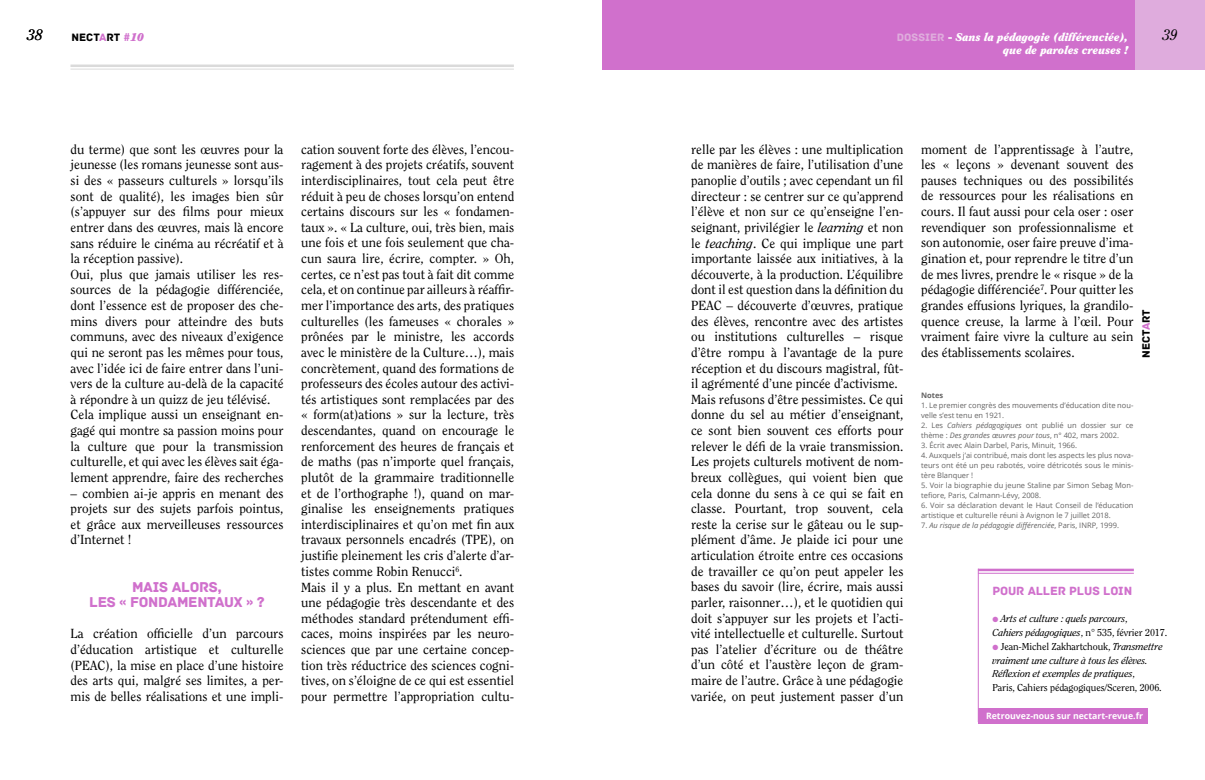
<style>
.page{position:relative;width:1205px;height:780px;background:#fff}
.page>*{position:absolute;margin:0;border:0;box-sizing:border-box;transform-origin:0 0}
.t1{font:15px/15.6px "Archive";letter-spacing:-.02em;color:#d070cc;text-align:center}
.t2{font:italic 15px "Clearface";color:#000}
.t3{font:13.12px/15.6px "Clearface";color:#000}
.t4{font:12.5px "Archive";letter-spacing:-.01em;color:#d070cc}
.t5{font:italic 900 11.25px/13.5px "Clearface";color:#fff;text-align:right}
.t6{font:11.25px "Archive";color:#000}
.t7{font:italic 10px/13.8px "Clearface";letter-spacing:-.01em;color:#000}
.t8{font:700 8.75px "Open Sans";color:#fff}
.t9{font:7.5px/10px "Open Sans";color:#646363}
.t10{font:italic 7.5px "Open Sans";color:#646363}
.t11{font:700 7.5px "Open Sans";color:#646363}
.s1{color:#d070cc}
.s2{font-family:"Clearface";font-weight:900;font-style:italic;color:#d070cc}
.s3{font-family:"Archive";font-weight:400;font-style:normal;color:#dfacdd}
.s4{font-family:"Archive";font-weight:400;font-style:normal}
.s5{font-style:italic}
.s6{font-style:normal}
</style>
<div class="page">
<hr style="left:70px;top:64px;width:444px;height:3px;background:#dadada">
<hr style="left:70px;top:69px;width:444px;height:1px;background:#dadada">
<div style="left:602px;top:0;width:603px;height:69px;background:#d070cc"></div>
<div style="left:1135px;top:0;width:70px;height:69px;background:#dfacdd"></div>
<div style="left:978px;top:708px;width:169px;height:15px;background:#d070cc"></div>
<hr style="left:978px;top:568px;width:156px;height:3px;background:#d070cc">
<hr style="left:978px;top:573px;width:156px;height:1px;background:#d070cc">
<hr style="left:978px;top:568px;width:1px;height:154px;background:#d070cc">
<p class="t2" style="left:28px;top:26px;width:16px">38</p>
<p class="t6" style="left:71px;top:30px;width:74px">NECT<span class="s1">A</span>RT <span class="s2">#10</span></p>
<p class="t5" style="left:897px;top:30px;width:233px"><span class="s3">DOSSIER</span> <span class="s4">-</span> Sans la pédagogie (différenciée), que de paroles creuses !</p>
<p class="t2" style="left:1163px;top:26px;width:16px">39</p>
<p class="t3" style="left:71px;top:141px;width:214px">du terme) que sont les œuvres pour la jeunesse (les romans jeunesse sont aus&shy;si des « passeurs culturels » lorsqu’ils sont de qualité), les images bien sûr (s’appuyer sur des films pour mieux entrer dans des œuvres, mais là encore sans réduire le cinéma au récréatif et à la réception passive).<br>Oui, plus que jamais utiliser les res&shy;sources de la pédagogie différenciée, dont l’essence est de proposer des che&shy;mins divers pour atteindre des buts communs, avec des niveaux d’exigence qui ne seront pas les mêmes pour tous, avec l’idée ici de faire entrer dans l’uni&shy;vers de la culture au-delà de la capacité à répondre à un quizz de jeu télévisé.<br>Cela implique aussi un enseignant en&shy;gagé qui montre sa passion moins pour la culture que pour la transmission culturelle, et qui avec les élèves sait éga&shy;lement apprendre, faire des recherches</p>
<p class="t3" style="left:71px;top:485px;width:214px;text-align:justify">– combien ai-je appris en menant des projets sur des sujets parfois pointus, et grâce aux merveilleuses ressources d’Internet !</p>
<p class="t1" style="left:89px;top:579px;width:177px">MAIS ALORS,<br>LES « FONDAMENTAUX » ?</p>
<p class="t3" style="left:71px;top:625px;width:214px;text-align:justify">La création officielle d’un parcours d’éducation artistique et culturelle (PEAC), la mise en place d’une histoire des arts qui, malgré ses limites, a per&shy;mis de belles réalisations et une impli-</p>
<p class="t3" style="left:301px;top:141px;width:214px">cation souvent forte des élèves, l’encou&shy;ragement à des projets créatifs, souvent interdisciplinaires, tout cela peut être réduit à peu de choses lorsqu’on entend certains discours sur les « fondamen&shy;taux ». « La culture, oui, très bien, mais une fois et une fois seulement que cha&shy;cun saura lire, écrire, compter. » Oh, certes, ce n’est pas tout à fait dit comme cela, et on continue par ailleurs à réaffir&shy;mer l’importance des arts, des pratiques culturelles (les fameuses « chorales » prônées par le ministre, les accords avec le ministère de la Culture…), mais concrètement, quand des formations de professeurs des écoles autour des activi&shy;tés artistiques sont remplacées par des « form(at)ations » sur la lecture, très descendantes, quand on encourage le renforcement des heures de français et de maths (pas n’importe quel français, plutôt de la grammaire traditionnelle et de l’orthographe !), quand on mar&shy;ginalise les enseignements pratiques interdisciplinaires et qu’on met fin aux travaux personnels encadrés (TPE), on justifie pleinement les cris d’alerte d’ar&shy;tistes comme Robin Renucci<sup>6</sup>.<br>Mais il y a plus. En mettant en avant une pédagogie très descendante et des méthodes standard prétendument effi&shy;caces, moins inspirées par les neuro&shy;sciences que par une certaine concep&shy;tion très réductrice des sciences cogni&shy;tives, on s’éloigne de ce qui est essentiel pour permettre l’appropriation cultu-</p>
<p class="t3" style="left:691px;top:141px;width:214px">relle par les élèves : une multiplication de manières de faire, l’utilisation d’une panoplie d’outils ; avec cependant un fil directeur : se centrer sur ce qu’apprend l’élève et non sur ce qu’enseigne l’en&shy;seignant, privilégier le <span class="s5">learning</span> et non le <span class="s5">teaching</span>. Ce qui implique une part importante laissée aux initiatives, à la découverte, à la production. L’équilibre dont il est question dans la définition du PEAC – découverte d’œuvres, pratique des élèves, rencontre avec des artistes ou institutions culturelles – risque d’être rompu à l’avantage de la pure réception et du discours magistral, fût&shy;il agrémenté d’une pincée d’activisme.<br>Mais refusons d’être pessimistes. Ce qui donne du sel au métier d’enseignant, ce sont bien souvent ces efforts pour relever le défi de la vraie transmission.<br>Les projets culturels motivent de nom&shy;breux collègues, qui voient bien que cela donne du sens à ce qui se fait en classe. Pourtant, trop souvent, cela reste la cerise sur le gâteau ou le sup&shy;plément d’âme. Je plaide ici pour une articulation étroite entre ces occasions de travailler ce qu’on peut appeler les bases du savoir (lire, écrire, mais aussi parler, raisonner…), et le quotidien qui doit s’appuyer sur les projets et l’acti&shy;vité intellectuelle et culturelle. Surtout pas l’atelier d’écriture ou de théâtre d’un côté et l’austère leçon de gram&shy;maire de l’autre. Grâce à une pédagogie variée, on peut justement passer d’un</p>
<p class="t3" style="left:921px;top:141px;width:214px;text-align:justify">moment de l’apprentissage à l’autre, les « leçons » devenant souvent des pauses techniques ou des possibilités de ressources pour les réalisations en cours. Il faut aussi pour cela oser : oser revendiquer son professionnalisme et son autonomie, oser faire preuve d’ima&shy;gination et, pour reprendre le titre d’un de mes livres, prendre le « risque » de la pédagogie différenciée<sup>7</sup>. Pour quitter les grandes effusions lyriques, la grandilo&shy;quence creuse, la larme à l’œil. Pour vraiment faire vivre la culture au sein des établissements scolaires.</p>
<p class="t6" style="left:1139px;top:358px;width:50px;rotate:-90deg">NECT<span class="s1">A</span>RT</p>
<p class="t11" style="left:921px;top:390px;width:24px">Notes</p>
<p class="t9" style="left:921px;top:400px;width:214px">1. Le premier congrès des mouvements d’éducation dite nou&shy;velle s’est tenu en 1921.</p>
<p class="t9" style="left:921px;top:420px;width:214px">2. Les <span class="s5">Cahiers pédagogiques</span> ont publié un dossier sur ce thème : <span class="s5">Des grandes œuvres pour tous</span>, n° 402, mars 2002.</p>
<p class="t9" style="left:921px;top:440px;width:158px">3. Écrit avec Alain Darbel, Paris, Minuit, 1966.</p>
<p class="t9" style="left:921px;top:450px;width:214px;text-align:justify">4. Auxquels j’ai contribué, mais dont les aspects les plus nova&shy;teurs ont été un peu rabotés, voire détricotés sous le minis&shy;tère Blanquer !</p>
<p class="t9" style="left:921px;top:480px;width:214px">5. Voir la biographie du jeune Staline par Simon Sebag Mon&shy;tefiore, Paris, Calmann-Lévy, 2008.</p>
<p class="t9" style="left:921px;top:500px;width:214px">6. Voir sa déclaration devant le Haut Conseil de l’éducation artistique et culturelle réuni à Avignon le 7 juillet 2018.</p>
<p class="t10" style="left:921px;top:520px;width:199px"><span class="s6">7.</span> Au risque de la pédagogie différenciée<span class="s6">, Paris, INRP, 1999.</span></p>
<p class="t4" style="left:992px;top:583px;width:141px">POUR ALLER PLUS LOIN</p>
<p class="t7" style="left:992px;top:611px;width:176px"><span class="s1">●</span> Arts et culture : quels parcours<span class="s6">,<br></span>Cahiers pédagogiques<span class="s6">, n° 535, février 2017.</span></p>
<p class="t7" style="left:992px;top:639px;width:172px"><span class="s1">●</span> <span class="s6">Jean-Michel Zakhartchouk,</span> Transmettre vraiment une culture à tous les élèves.<br>Réflexion et exemples de pratiques<span class="s6">,<br>Paris, Cahiers pédagogiques/Sceren, 2006.</span></p>
<p class="t8" style="left:986px;top:709px;width:158px">Retrouvez-nous sur nectart-revue.fr</p>
</div>
